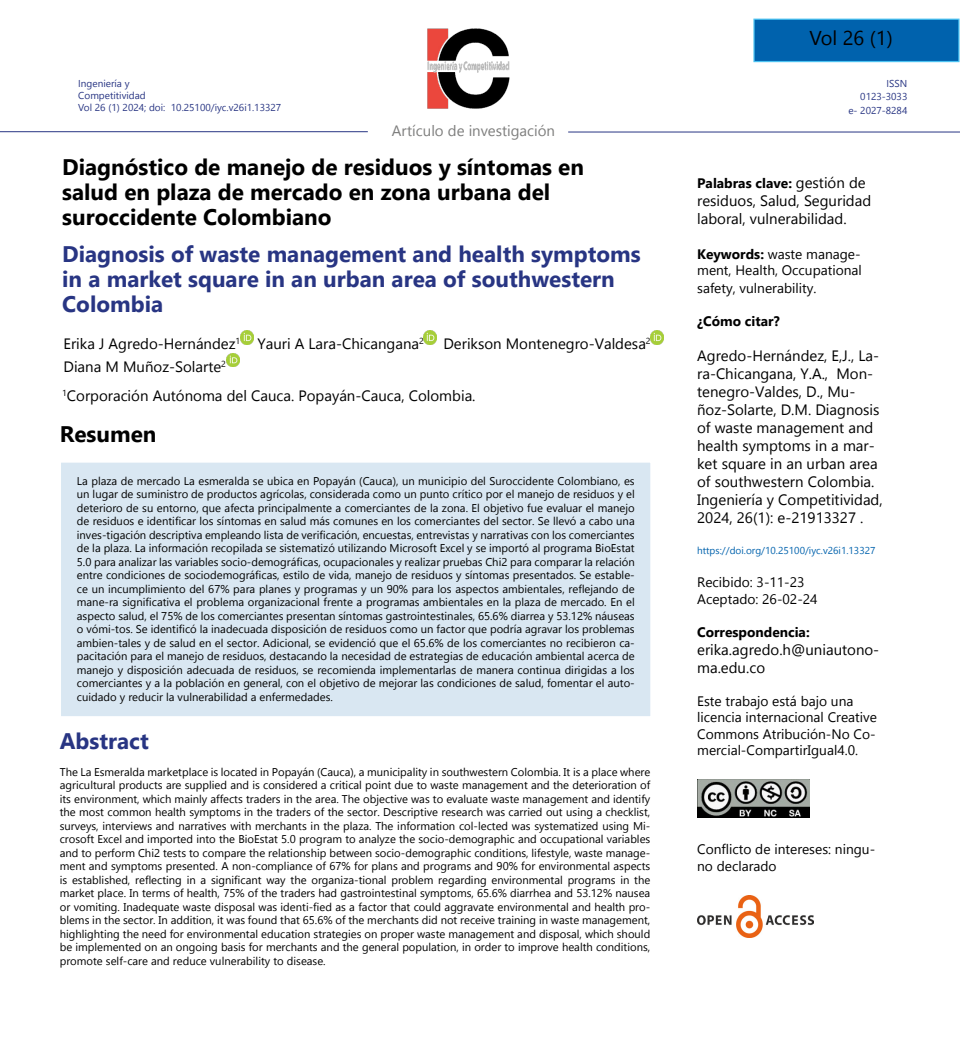
<style>
.page{position:relative;width:960px;height:1061px;background:#fff}
.page>*{position:absolute;margin:0;border:0;box-sizing:border-box;transform-origin:0 0}
.t1{font:700 22.5px/25px "Gadugi";color:#000}
.t2{font:700 22.5px/25px "Gadugi";color:#283583}
.t3{font:15px/18px "Gadugi";color:#000}
.t4{font:15px "Segoe UI Emoji";color:#7e7e7d}
.t5{font:13.75px/16.5px "Gadugi";color:#000}
.t6{font:700 13.75px "Gadugi";color:#000}
.t7{font:11.25px/13.5px "Gadugi";color:#000;text-align:justify}
.t8{font:10px "Gadugi";color:#0062ad}
.t9{font:10px "Gadugi";color:#283583}
.t10{font:10px/13.8px "Segoe UI Emoji";color:#283583;text-align:right}
.s1{font-weight:400;font-size:15px}
.s2{font-weight:700}
</style>
<div class="page">
<hr style="left:0;top:131px;width:368px;height:1px;background:#283583">
<hr style="left:568px;top:132px;width:392px;height:1px;background:#283583">
<div style="left:754px;top:19px;width:205px;height:43px;background:#0062ad"></div>
<div style="left:753px;top:19px;width:206px;height:43px;border:1px solid #4cc2f1"></div>
<svg style="left:240px;top:331px;width:13px;height:13px"></svg>
<svg style="left:424px;top:331px;width:13px;height:13px"></svg>
<svg style="left:651px;top:331px;width:13px;height:13px"></svg>
<svg style="left:226px;top:353px;width:13px;height:13px"></svg>
<div style="left:60px;top:461px;width:592px;height:256px;background:#d9e7f2;border:1px solid #fff"></div>
<img style="left:697px;top:779px;width:113px;height:38px">
<img style="left:697px;top:895px;width:116px;height:42px">
<img style="left:427px;top:28px;width:83px;height:81px">
<p class="t10" style="left:84px;top:88px;width:43px">□ ▼▼❖</p>
<p class="t9" style="left:139px;top:101px;width:144px">✔ doi: 10.25100/iyc.v26i1.13327</p>
<p class="t10" style="left:876px;top:90px;width:32px">✓✓✓✓ ✔</p>
<h2 class="t4" style="left:407px;top:121px;width:38px">▼ ◆●□</h2>
<h2 class="t4" style="left:472px;top:121px;width:36px">■❖ ▲▼</h2>
<h2 class="t4" style="left:547px;top:121px;width:10px">■</h2>
<h1 class="t1" style="left:62px;top:155px;width:523px">Diagnóstico de manejo de residuos y síntomas en salud en plaza de mercado en zona urbana del suroccidente Colombiano</h1>
<h1 class="t2" style="left:62px;top:242px;width:580px">Diagnosis of waste management and health symptoms in a market square in an urban area of southwestern<br>Colombia</h1>
<h2 class="t3" style="left:63px;top:335px;width:362px">Erika J Agredo-Hernández<sup>1</sup> Yauri A Lara-Chicangana<sup>2</sup></h2>
<h2 class="t3" style="left:443px;top:335px;width:209px">Derikson Montenegro-Valdesa<sup>2</sup></h2>
<h2 class="t3" style="left:63px;top:357px;width:164px">Diana M Muñoz-Solarte<sup>2</sup></h2>
<h2 class="t3" style="left:62px;top:386px;width:415px"><sup>1</sup>Corporación Autónoma del Cauca. Popayán-Cauca, Colombia.</h2>
<h1 class="t1" style="left:60px;top:421px;width:98px">Resumen</h1>
<p class="t7" style="left:77px;top:474px;width:559px">La plaza de mercado La esmeralda se ubica en Popayán (Cauca), un municipio del Suroccidente Colombiano, es un lugar de suministro de productos agrícolas, considerada como un punto crítico por el manejo de residuos y el deterioro de su entorno, que afecta principalmente a comerciantes de la zona. El objetivo fue evaluar el manejo de residuos e identificar los síntomas en salud más comunes en los comerciantes del sector. Se llevó a cabo una inves-tigación descriptiva empleando lista de verificación, encuestas, entrevistas y narrativas con los comerciantes de la plaza. La información recopilada se sistematizó utilizando Microsoft Excel y se importó al programa BioEstat 5.0 para analizar las variables socio-demográficas, ocupacionales y realizar pruebas Chi2 para comparar la relación entre condiciones de sociodemográficas, estilo de vida, manejo de residuos y síntomas presentados. Se estable&shy;ce un incumplimiento del 67% para planes y programas y un 90% para los aspectos ambientales, reflejando de mane-ra significativa el problema organizacional frente a programas ambientales en la plaza de mercado. En el aspecto salud, el 75% de los comerciantes presentan síntomas gastrointestinales, 65.6% diarrea y 53.12% náuseas o vómi-tos. Se identificó la inadecuada disposición de residuos como un factor que podría agravar los problemas ambien-tales y de salud en el sector. Adicional, se evidenció que el 65.6% de los comerciantes no recibieron ca&shy;pacitación para el manejo de residuos, destacando la necesidad de estrategias de educación ambiental acerca de manejo y disposición adecuada de residuos, se recomienda implementarlas de manera continua dirigidas a los comerciantes y a la población en general, con el objetivo de mejorar las condiciones de salud, fomentar el auto&shy;cuidado y reducir la vulnerabilidad a enfermedades.</p>
<h1 class="t2" style="left:60px;top:728px;width:91px">Abstract</h1>
<p class="t7" style="left:60px;top:765px;width:592px">The La Esmeralda marketplace is located in Popayán (Cauca), a municipality in southwestern Colombia. It is a place where agricultural products are supplied and is considered a critical point due to waste management and the deterioration of its environment, which mainly affects traders in the area. The objective was to evaluate waste management and identify the most common health symptoms in the traders of the sector. Descriptive research was carried out using a checklist, surveys, interviews and narratives with merchants in the plaza. The information col-lected was systematized using Mi&shy;crosoft Excel and imported into the BioEstat 5.0 program to analyze the socio-demographic and occupational variables and to perform Chi2 tests to compare the relationship between socio-demographic conditions, lifestyle, waste manage&shy;ment and symptoms presented. A non-compliance of 67% for plans and programs and 90% for environmental aspects is established, reflecting in a significant way the organiza-tional problem regarding environmental programs in the market place. In terms of health, 75% of the traders had gastrointestinal symptoms, 65.6% diarrhea and 53.12% nausea or vomiting. Inadequate waste disposal was identi-fied as a factor that could aggravate environmental and health pro&shy;blems in the sector. In addition, it was found that 65.6% of the merchants did not receive training in waste management, highlighting the need for environmental education strategies on proper waste management and disposal, which should be implemented on an ongoing basis for merchants and the general population, in order to improve health conditions, promote self-care and reduce vulnerability to disease.</p>
<p class="t6" style="left:697px;top:175px;width:170px">Palabras clave: <span class="s1">gestión de</span></p>
<h2 class="t3" style="left:697px;top:192px;width:176px">residuos, Salud, Seguridad laboral, vulnerabilidad.</h2>
<p class="t5" style="left:697px;top:245px;width:166px"><span class="s2">Keywords:</span> waste manage&shy;ment, Health, Occupational</p>
<p class="t5" style="left:697px;top:280px;width:121px">safety, vulnerability.</p>
<p class="t6" style="left:697px;top:313px;width:84px">¿Cómo citar?</p>
<p class="t3" style="left:697px;top:346px;width:187px">Agredo-Hernández, E,J., La&shy;ra-Chicangana, Y.A., Mon&shy;tenegro-Valdes, D., Mu&shy;ñoz-Solarte, D.M. Diagnosis of waste management and health symptoms in a mar&shy;ket square in an urban area of southwestern Colombia.<br>Ingeniería y Competitividad,<br>2024, 26(1): e-21913327 .</p>
<p class="t8" style="left:697px;top:545px;width:180px">https://doi.org/10.25100/iyc.v26i1.13327</p>
<p class="t5" style="left:697px;top:574px;width:122px">Recibido: 3-11-23<br>Aceptado: 26-02-24</p>
<p class="t6" style="left:697px;top:623px;width:114px">Correspondencia:</p>
<h2 class="t3" style="left:697px;top:640px;width:184px">erika.agredo.h@uniautono&shy;ma.edu.co</h2>
<p class="t5" style="left:697px;top:692px;width:181px">Este trabajo está bajo una licencia internacional Creative<br>Commons Atribución-No Co&shy;mercial-CompartirIgual4.0.</p>
<p class="t5" style="left:697px;top:841px;width:180px">Conflicto de intereses: ningu&shy;no declarado</p>
</div>
